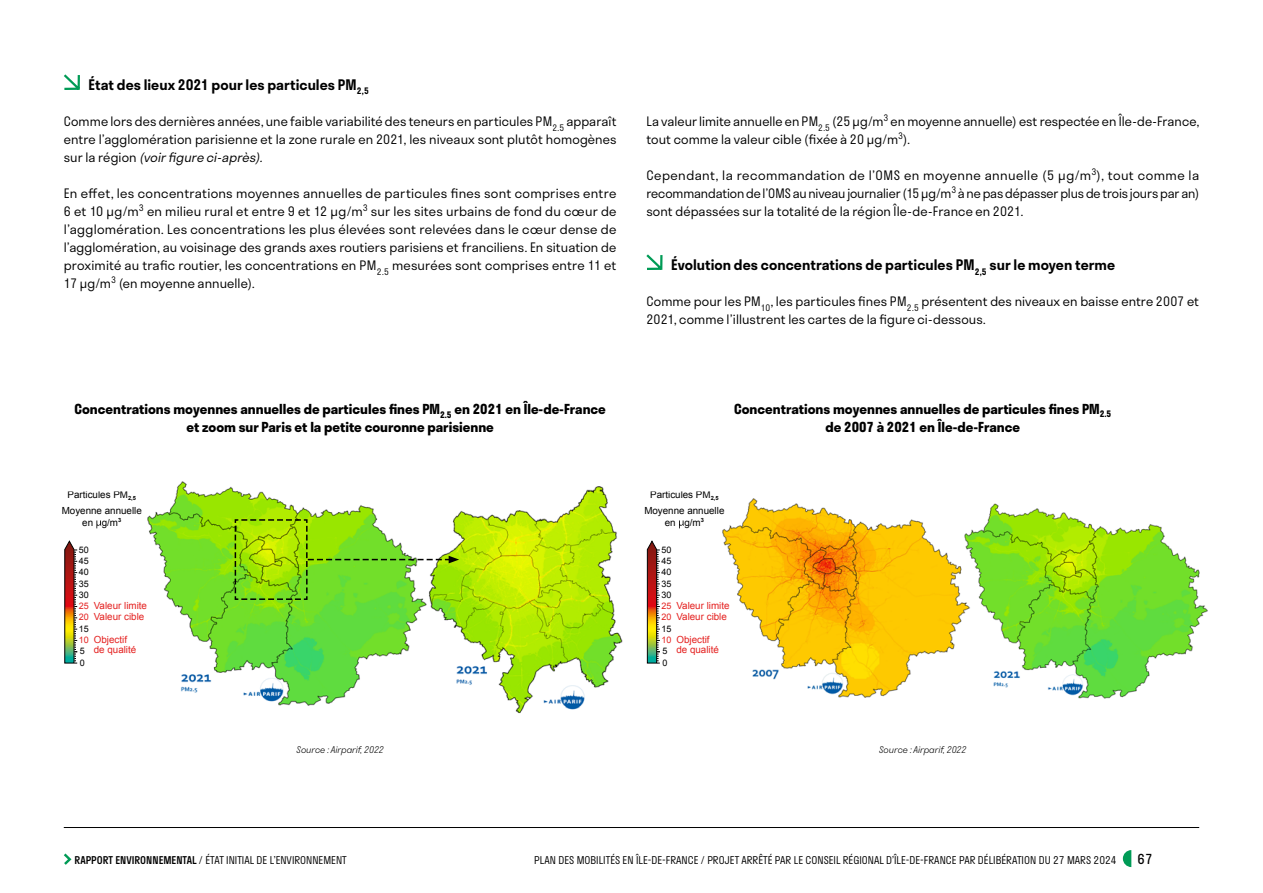
<style>
.page{position:relative;width:1263px;height:893px;background:#fff}
.page>*{position:absolute;margin:0;border:0;box-sizing:border-box;transform-origin:0 0}
.t1{font:600 14.25px "Stratos";color:#000}
.t2{font:700 13.5px/18px "Stratos";color:#000;text-align:center}
.t3{font:13.5px "Stratos";color:#000}
.t4{font:300 12.75px/18px "Stratos";letter-spacing:.005em;color:#000;text-align:justify}
.t5{font:300 10.5px "Stratos";color:#000}
.t6{font:9.75px/11.2px "Arial";color:#e4201f}
.t7{font:9.75px/11.7px "Arial";color:#000;text-align:center}
.t8{font:italic 300 9px "Stratos";color:#000}
.t9{font:9px/11.2px "Arial";color:#000;text-align:justify}
.t10{font:9px/11.2px "Arial";color:#e4201f}
.s1{font-style:italic}
.s2{font-weight:500}
</style>
<div class="page">
<hr style="left:64px;top:827px;width:1135px;height:1px;background:#000">
<svg style="left:63px;top:853px;width:9px;height:12px"></svg>
<svg style="left:1123px;top:850px;width:8px;height:17px"></svg>
<svg style="left:64px;top:74px;width:16px;height:16px"></svg>
<svg style="left:646px;top:254px;width:17px;height:16px"></svg>
<img style="left:722px;top:498px;width:242px;height:199px">
<img style="left:964px;top:504px;width:244px;height:195px">
<img style="left:147px;top:481px;width:280px;height:225px">
<img style="left:430px;top:486px;width:193px;height:227px">
<svg style="left:234px;top:518px;width:225px;height:83px"></svg>
<svg style="left:96px;top:520px;width:5px;height:8px"></svg>
<svg style="left:64px;top:540px;width:13px;height:124px;background:#9b6b43"></svg>
<svg style="left:679px;top:520px;width:5px;height:8px"></svg>
<svg style="left:646px;top:540px;width:14px;height:124px;background:#a17551"></svg>
<p class="t1" style="left:89px;top:73px;width:282px">État des lieux 2021 pour les particules PM<sub>2,5</sub></p>
<p class="t4" style="left:64px;top:112px;width:554px">Comme lors des dernières années, une faible variabilité des teneurs en particules PM<sub>2.5</sub> apparaît entre l’agglomération parisienne et la zone rurale en 2021, les niveaux sont plutôt homogènes s u r l a ré g i o n <span class="s1">(voirfigure ci-après).</span></p>
<p class="t4" style="left:64px;top:184px;width:554px">En effet, les concentrations moyennes annuelles de particules fines sont comprises entre 6 et 10 µg/m<sup>3</sup> en milieu rural et entre 9 et 12 µg/m<sup>3</sup> sur les sites urbains de fond du cœur de l’agglomération. Les concentrations les plus élevées sont relevées dans le cœur dense de l’agglomération, au voisinage des grands axes routiers parisiens et franciliens. En situation de proximité au trafic routier, les concentrations en PM<sub>2.5</sub> mesurées sont comprises entre 11 et 17 µg/m<sup>3</sup> (en moyenne annuelle).</p>
<p class="t4" style="left:646px;top:112px;width:554px">La valeur limite annuelle en PM<sub>2.5</sub> (25 µg/m<sup>3</sup> en moyenne annuelle) est respectée en Île-de-France, tout comme la valeur cible (fixée à 20 µg/m<sup>3</sup>).</p>
<p class="t4" style="left:646px;top:166px;width:554px">Cependant, la recommandation de l’OMS en moyenne annuelle (5 µg/m<sup>3</sup>), tout comme la recommandation de l’OMS au niveau journalier (15 µg/m<sup>3</sup> à ne pas dépasser plus de trois jours par an) sont dépassées sur la totalité de la région Île-de-France en 2021.</p>
<p class="t1" style="left:671px;top:253px;width:445px">Évolution des concentrations de particules PM<sub>2,5</sub> sur le moyen terme</p>
<p class="t4" style="left:646px;top:292px;width:554px">Comme pour les PM<sub>10</sub>, les particules fines PM<sub>2.5</sub> présentent des niveaux en baisse entre 2007 et<br>2021, comme l’illustrent les cartes de la figure ci-dessous.</p>
<p class="t2" style="left:74px;top:400px;width:533px">Concentrations moyennes annuelles de particules fines PM<sub>2.5</sub> en 2021 en Île-de-France et zoom sur Paris et la petite couronne parisienne</p>
<p class="t2" style="left:734px;top:400px;width:379px">Concentrations moyennes annuelles de particules fines PM<sub>2.5 </sub>de 2007 à 2021 en Île-de-France</p>
<p class="t7" style="left:68px;top:489px;width:70px">Particules PM<sub>2,5</sub></p>
<p class="t7" style="left:650px;top:489px;width:70px">Particules PM<sub>2,5</sub></p>
<p class="t7" style="left:62px;top:505px;width:82px">Moyenne annuelle en g/m<sup>3</sup></p>
<p class="t7" style="left:644px;top:505px;width:82px">Moyenne annuelle en g/m<sup>3</sup></p>
<p class="t9" style="left:79px;top:544px;width:11px">50<br>45<br>40<br>35<br>30</p>
<p class="t10" style="left:79px;top:600px;width:11px">25<br>20</p>
<p class="t9" style="left:79px;top:623px;width:11px">15</p>
<p class="t10" style="left:79px;top:634px;width:11px">10</p>
<p class="t9" style="left:80px;top:646px;width:6px">5<br>0</p>
<p class="t6" style="left:94px;top:600px;width:55px">Valeur limite<br>Valeur cible</p>
<p class="t6" style="left:94px;top:634px;width:44px;line-height:10.6px">Objectif de qualité</p>
<p class="t9" style="left:661px;top:544px;width:11px">50<br>45<br>40<br>35<br>30</p>
<p class="t10" style="left:661px;top:600px;width:11px">25<br>20</p>
<p class="t9" style="left:661px;top:623px;width:11px">15</p>
<p class="t10" style="left:661px;top:634px;width:11px">10</p>
<p class="t9" style="left:662px;top:646px;width:6px">5<br>0</p>
<p class="t6" style="left:676px;top:600px;width:55px">Valeur limite<br>Valeur cible</p>
<p class="t6" style="left:676px;top:634px;width:44px;line-height:10.6px">Objectif de qualité</p>
<p class="t8" style="left:297px;top:743px;width:89px">Source : Airparif, 2022</p>
<p class="t8" style="left:879px;top:743px;width:89px">Source : Airparif, 2022</p>
<p class="t5" style="left:75px;top:852px;width:274px"><span class="s2">RAPPORT ENVIRONNEMENTAL</span> / ÉTAT INITIAL DE L’ENVIRONNEMENT</p>
<p class="t5" style="left:534px;top:852px;width:584px">PLAN DES MOBILITÉS EN ÎLE-DE-FRANCE / PROJET ARRÊTÉ PAR LE CONSEIL RÉGIONAL D’ÎLE-DE-FRANCE PAR DÉLIBÉRATION DU 27 MARS 2024</p>
<p class="t3" style="left:1137px;top:848px;width:16px">67</p>
</div>
